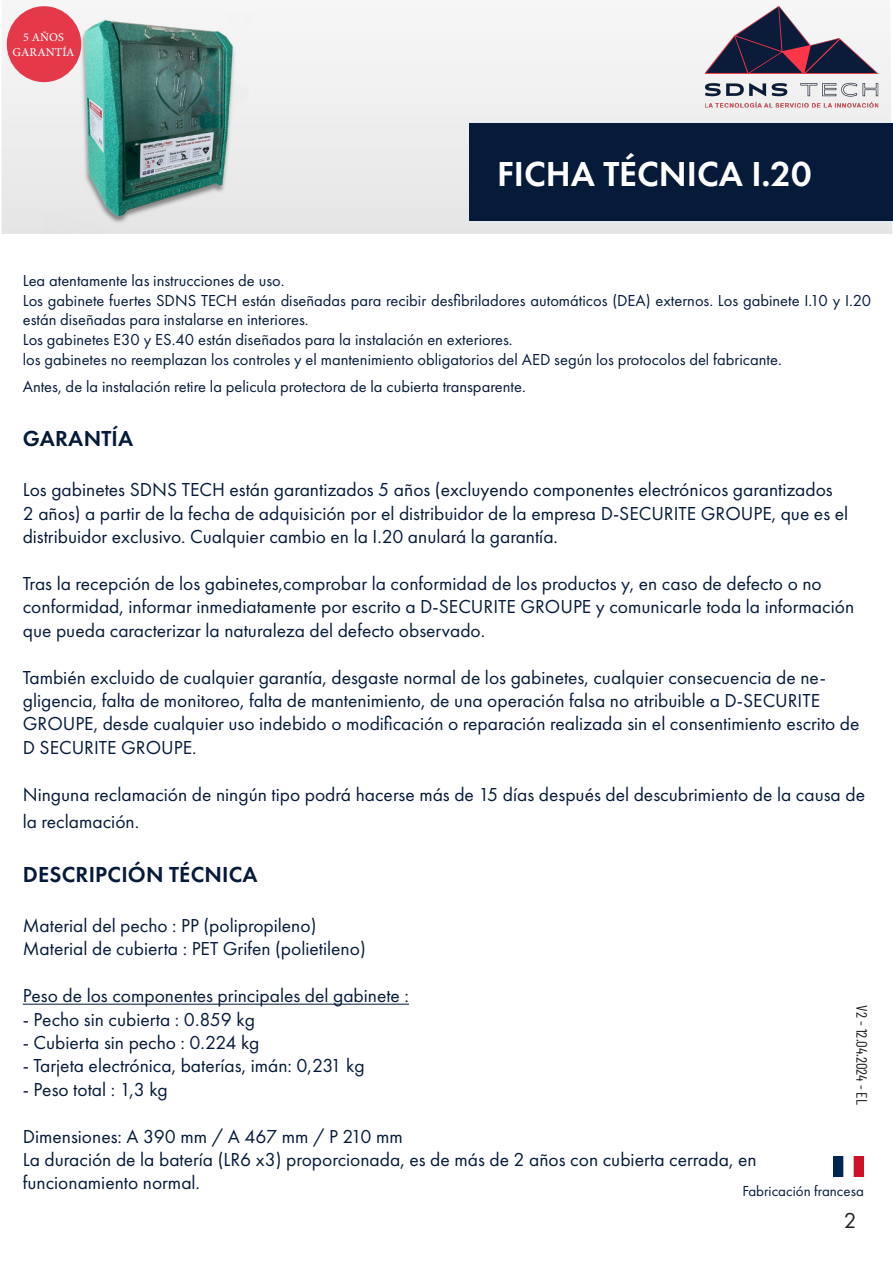
<style>
.page{position:relative;width:893px;height:1263px;background:#fff}
.page>*{position:absolute;margin:0;border:0;box-sizing:border-box;transform-origin:0 0}
.t1{font:600 36px "Futura PT";color:#fff}
.t2{font:600 22.5px "Futura PT";letter-spacing:.01em;color:#061b3b}
.t3{font:22.5px "Futura PT";color:#231f20}
.t4{font:19.5px/23.4px "Futura PT";color:#061b3b}
.t5{font:16.5px/19.8px "Futura PT";color:#061b3b}
.t6{font:15px "Futura PT";color:#061b3b}
.t7{font:15px "Barlow Condensed";color:#231f20}
.t8{font:500 12px "Minion Pro";letter-spacing:.01em;color:#fff}
</style>
<div class="page">
<img style="left:2px;top:6px;width:890px;height:228px">
<div style="left:7px;top:6px;width:74px;height:76px;background:#e53849;border-radius:50%"></div>
<hr style="left:23px;top:1004px;width:386px;height:1px;background:#061b3b">
<img style="left:705px;top:6px;width:173px;height:103px">
<div style="left:469px;top:123px;width:424px;height:98px;background:#061a3a"></div>
<img style="left:834px;top:1157px;width:30px;height:20px">
<p class="t8" style="left:23px;top:29px;width:42px">5 AÑOS</p>
<p class="t8" style="left:12px;top:44px;width:64px">GARANTÍA</p>
<p class="t1" style="left:497px;top:151px;width:316px">FICHA TÉCNICA I.20</p>
<p class="t5" style="left:23px;top:270px;width:263px">Lea atentamente las instrucciones de uso.</p>
<p class="t5" style="left:23px;top:290px;width:850px">Los gabinete fuertes SDNS TECH están diseñadas para recibir desfibriladores automáticos (DEA) externos. Los gabinete I.10 y I.20 están diseñadas para instalarse en interiores.</p>
<p class="t5" style="left:23px;top:330px;width:491px">Los gabinetes E30 y ES.40 están diseñados para la instalación en exteriores.</p>
<p class="t5" style="left:23px;top:349px;width:760px">los gabinetes no reemplazan los controles y el mantenimiento obligatorios del AED según los protocolos del fabricante.</p>
<p class="t5" style="left:23px;top:376px;width:504px">Antes, de la instalación retire la pelicula protectora de la cubierta transparente.</p>
<p class="t2" style="left:23px;top:424px;width:112px">GARANTÍA</p>
<p class="t4" style="left:23px;top:478px;width:827px">Los gabinetes SDNS TECH están garantizados 5 años (excluyendo componentes electrónicos garantizados<br>2 años) a partir de la fecha de adquisición por el distribuidor de la empresa D-SECURITE GROUPE, que es el distribuidor exclusivo. Cualquier cambio en la I.20 anulará la garantía.</p>
<p class="t4" style="left:23px;top:572px;width:833px">Tras la recepción de los gabinetes,comprobar la conformidad de los productos y, en caso de defecto o no conformidad, informar inmediatamente por escrito a D-SECURITE GROUPE y comunicarle toda la información que pueda caracterizar la naturaleza del defecto observado.</p>
<p class="t4" style="left:23px;top:665px;width:838px">También excluido de cualquier garantía, desgaste normal de los gabinetes, cualquier consecuencia de ne&shy;gligencia, falta de monitoreo, falta de mantenimiento, de una operación falsa no atribuible a D-SECURITE GROUPE, desde cualquier uso indebido o modificación o reparación realizada sin el consentimiento escrito de D SECURITE GROUPE.</p>
<p class="t4" style="left:23px;top:780px;width:844px;line-height:27px">Ninguna reclamación de ningún tipo podrá hacerse más de 15 días después del descubrimiento de la causa de la reclamación.</p>
<p class="t2" style="left:23px;top:860px;width:236px">DESCRIPCIÓN TÉCNICA</p>
<p class="t4" style="left:23px;top:914px;width:295px">Material del pecho : PP (polipropileno)</p>
<p class="t4" style="left:23px;top:937px;width:344px">Material de cubierta : PET Grifen (polietileno)</p>
<p class="t4" style="left:23px;top:984px;width:388px">Peso de los componentes principales del gabinete :</p>
<p class="t4" style="left:23px;top:1007px;width:234px">- Pecho sin cubierta : 0.859 kg</p>
<p class="t4" style="left:23px;top:1031px;width:238px">- Cubierta sin pecho : 0.224 kg</p>
<p class="t4" style="left:23px;top:1054px;width:343px">- Tarjeta electrónica, baterías, imán: 0,231 kg</p>
<p class="t4" style="left:23px;top:1077px;width:147px">- Peso total : 1,3 kg</p>
<p class="t4" style="left:23px;top:1124px;width:382px">Dimensiones: A 390 mm / A 467 mm / P 210 mm</p>
<p class="t4" style="left:23px;top:1148px;width:735px">La duración de la batería (LR6 x3) proporcionada, es de más de 2 años con cubierta cerrada, en</p>
<p class="t4" style="left:23px;top:1171px;width:179px">funcionamiento normal.</p>
<p class="t7" style="left:872px;top:1005px;width:101px;rotate:90deg">V2 - 12.04.2024 - EL</p>
<p class="t6" style="left:742px;top:1182px;width:123px">Fabricación francesa</p>
<p class="t3" style="left:844px;top:1207px;width:14px">2</p>
</div>
